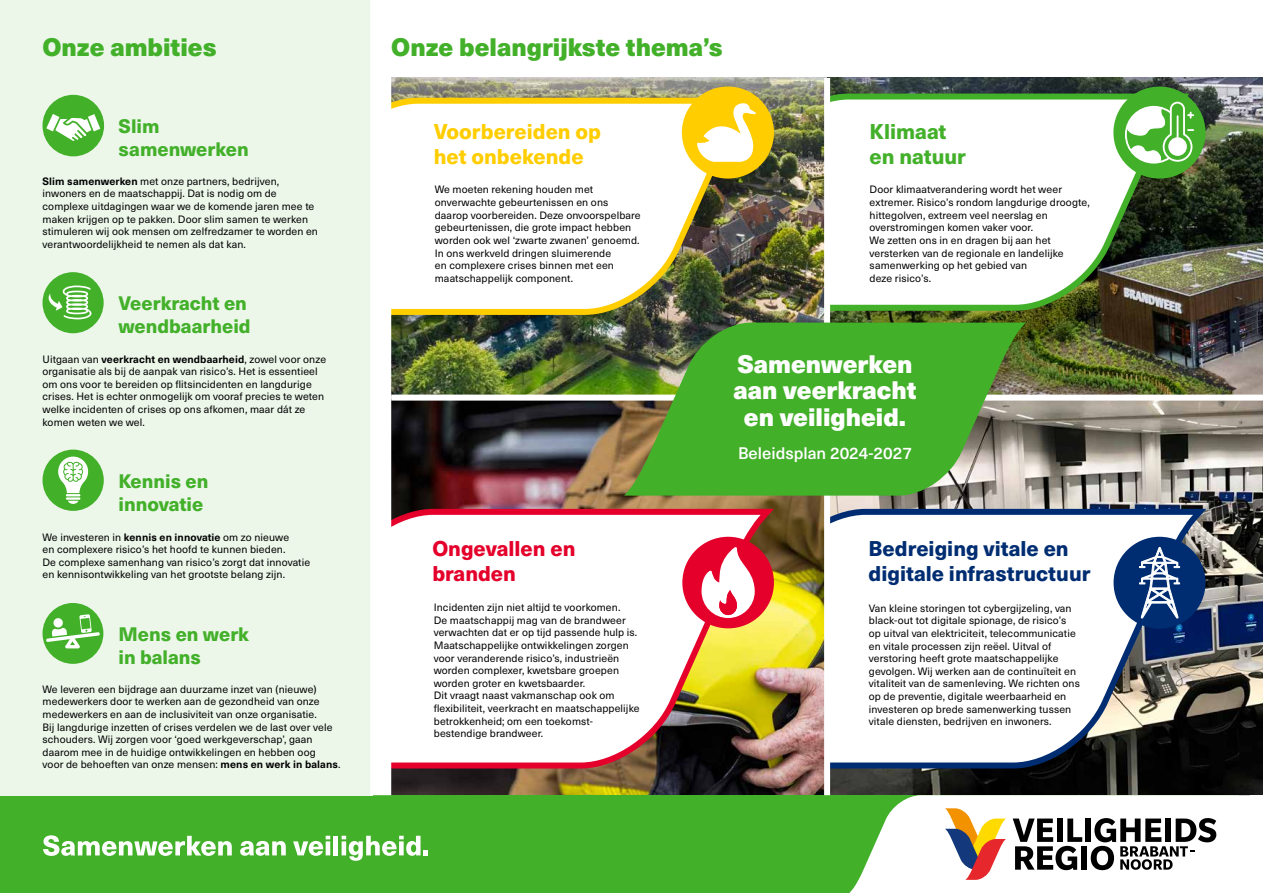
<style>
.page{position:relative;width:1263px;height:893px;background:#fff}
.page>*{position:absolute;margin:0;border:0;box-sizing:border-box;transform-origin:0 0}
.t1{font:900 24.9px/26.7px "Neue Haas Unica W1 G";color:#fff;text-align:center}
.t2{font:900 24.9px "Neue Haas Unica W1 G";color:#43b02a}
.t3{font:800 21px/25.2px "Neue Haas Unica W1 G";color:#002d72}
.t4{font:800 21px/25.2px "Neue Haas Unica W1 G";color:#ffcd00}
.t5{font:800 21px/25.2px "Neue Haas Unica W1 G";color:#e4002b}
.t6{font:800 21px/25.2px "Neue Haas Unica W1 G";color:#43b02a}
.t7{font:800 19.2px/23.1px "Neue Haas Unica W1 G";color:#43b02a}
.t8{font:500 16.5px "Neue Haas Unica W1 G";color:#fff}
.t9{font:10.5px/12.6px "Neue Haas Unica W1 G";letter-spacing:.01em;color:#000}
.s1{font-weight:700}
</style>
<div class="page">
<img style="left:830px;top:78px;width:433px;height:317px">
<svg style="left:830px;top:91px;width:366px;height:223px"></svg>
<img style="left:391px;top:78px;width:433px;height:317px">
<svg style="left:391px;top:95px;width:374px;height:223px"></svg>
<img style="left:830px;top:401px;width:433px;height:394px">
<svg style="left:830px;top:506px;width:383px;height:265px"></svg>
<div style="left:1113px;top:537px;width:92px;height:92px;background:#002d72;border-radius:50%"></div>
<svg style="left:1139px;top:547px;width:41px;height:72px"></svg>
<img style="left:391px;top:401px;width:433px;height:394px">
<div style="left:1113px;top:87px;width:92px;height:92px;background:#43b02a;border-radius:50%"></div>
<svg style="left:1126px;top:102px;width:67px;height:61px"></svg>
<div style="left:0;top:795px;width:1239px;height:98px;background:#43b02a"></div>
<svg style="left:849px;top:795px;width:401px;height:98px"></svg>
<svg style="left:624px;top:323px;width:402px;height:173px;fill:#43b02a"></svg>
<svg style="left:43px;top:835px;width:189px;height:21px"></svg>
<svg style="left:240px;top:841px;width:46px;height:15px"></svg>
<svg style="left:293px;top:836px;width:37px;height:20px"></svg>
<hr style="left:334px;top:836px;width:4px;height:19px;background:#fff">
<svg style="left:342px;top:836px;width:86px;height:25px"></svg>
<div style="left:682px;top:87px;width:92px;height:92px;background:#ffcd00;border-radius:50%"></div>
<svg style="left:697px;top:103px;width:59px;height:59px"></svg>
<svg style="left:391px;top:506px;width:389px;height:265px"></svg>
<div style="left:682px;top:537px;width:92px;height:91px;background:#e4002b;border-radius:50%"></div>
<svg style="left:701px;top:547px;width:54px;height:71px"></svg>
<div style="left:0;top:0;width:373px;height:795px;background:#ecf7ea"></div>
<div style="left:370px;top:0;width:21px;height:795px;background:#fff"></div>
<div style="left:43px;top:95px;width:61px;height:61px;background:#43b02a;border-radius:50%"></div>
<svg style="left:46px;top:114px;width:54px;height:27px"></svg>
<div style="left:43px;top:272px;width:61px;height:61px;background:#43b02a;border-radius:50%"></div>
<svg style="left:46px;top:286px;width:45px;height:33px"></svg>
<div style="left:43px;top:450px;width:61px;height:61px;background:#43b02a;border-radius:50%"></div>
<svg style="left:58px;top:457px;width:30px;height:47px"></svg>
<div style="left:43px;top:603px;width:60px;height:61px;background:#43b02a;border-radius:50%"></div>
<svg style="left:46px;top:614px;width:54px;height:34px"></svg>
<h1 class="t2" style="left:43px;top:28px;width:176px">Onze ambities</h1>
<h1 class="t2" style="left:391px;top:28px;width:333px">Onze belangrijkste thema’s</h1>
<h3 class="t7" style="left:119px;top:114px;width:132px">Slim samenwerken</h3>
<p class="t9" style="left:43px;top:174px;width:277px"><span class="s1">Slim samenwerken</span> met onze partners, bedrijven, inwoners en de maatschappij. Dat is nodig om de complexe uitdagingen waar we de komende jaren mee te maken krijgen op te pakken. Door slim samen te werken stimuleren wij ook mensen om zelfredzamer te worden en verantwoordelijkheid te nemen als dat kan.</p>
<h3 class="t7" style="left:118px;top:291px;width:134px">Veerkracht en wendbaarheid</h3>
<p class="t9" style="left:43px;top:352px;width:285px">Uitgaan van <span class="s1">veerkracht en wendbaarheid</span>, zowel voor onze organisatie als bij de aanpak van risico’s. Het is essentieel om ons voor te bereiden op flitsincidenten en langdurige crises. Het is echter onmogelijk om vooraf precies te weten welke incidenten of crises op ons afkomen, maar dát ze komen weten we wel.</p>
<h3 class="t7" style="left:118px;top:468px;width:91px">Kennis en innovatie</h3>
<p class="t9" style="left:43px;top:530px;width:269px">We investeren in <span class="s1">kennis en innovatie</span> om zo nieuwe<br>en complexere risico’s het hoofd te kunnen bieden.<br>De complexe samenhang van risico’s zorgt dat innovatie en kennisontwikkeling van het grootste belang zijn.</p>
<h3 class="t7" style="left:118px;top:621px;width:132px">Mens en werk in balans</h3>
<p class="t9" style="left:43px;top:682px;width:299px">We leveren een bijdrage aan duurzame inzet van (nieuwe) medewerkers door te werken aan de gezondheid van onze medewerkers en aan de inclusiviteit van onze organisatie.<br>Bij langdurige inzetten of crises verdelen we de last over vele schouders. Wij zorgen voor ‘goed werkgeverschap’, gaan daarom mee in de huidige ontwikkelingen en hebben oog<br>voor de behoeften van onze mensen: <span class="s1">mens en werk in balans</span>.</p>
<h2 class="t4" style="left:434px;top:117px;width:169px">Voorbereiden op het onbekende</h2>
<p class="t9" style="left:435px;top:183px;width:207px">We moeten rekening houden met onverwachte gebeurtenissen en ons daarop voorbereiden. Deze onvoorspelbare gebeurtenissen, die grote impact hebben worden ook wel ‘zwarte zwanen’ genoemd.<br>In ons werkveld dringen sluimerende<br>en complexere crises binnen met een maatschappelijk component.</p>
<h2 class="t5" style="left:432px;top:535px;width:145px">Ongevallen en branden</h2>
<p class="t9" style="left:434px;top:601px;width:207px">Incidenten zijn niet altijd te voorkomen.<br>De maatschappij mag van de brandweer verwachten dat er op tijd passende hulp is.<br>Maatschappelijke ontwikkelingen zorgen voor veranderende risico’s, industrieën worden complexer, kwetsbare groepen worden groter en kwetsbaarder.<br>Dit vraagt naast vakmanschap ook om flexibiliteit, veerkracht en maatschappelijke betrokkenheid; om een toekomst&shy;bestendige brandweer.</p>
<h2 class="t6" style="left:870px;top:117px;width:98px">Klimaat en natuur</h2>
<p class="t9" style="left:870px;top:183px;width:222px">Door klimaatverandering wordt het weer extremer. Risico’s rondom langdurige droogte, hittegolven, extreem veel neerslag en overstromingen komen vaker voor.<br>We zetten ons in en dragen bij aan het versterken van de regionale en landelijke samenwerking op het gebied van<br>deze risico’s.</p>
<h1 class="t1" style="left:733px;top:349px;width:185px">Samenwerken aan veerkracht en veiligheid.</h1>
<h3 class="t8" style="left:738px;top:441px;width:175px">Beleidsplan 2024-2027</h3>
<h2 class="t3" style="left:868px;top:535px;width:223px">Bedreiging vitale en digitale infrastructuur</h2>
<p class="t9" style="left:869px;top:601px;width:213px">Van kleine storingen tot cybergijzeling, van black-out tot digitale spionage, de risico’s op uitval van elektriciteit, telecommunicatie en vitale processen zijn reëel. Uitval of verstoring heeft grote maatschappelijke gevolgen. Wij werken aan de continuïteit en vitaliteit van de samenleving. We richten ons op de preventie, digitale weerbaarheid en investeren op brede samenwerking tussen vitale diensten, bedrijven en inwoners.</p>
</div>
